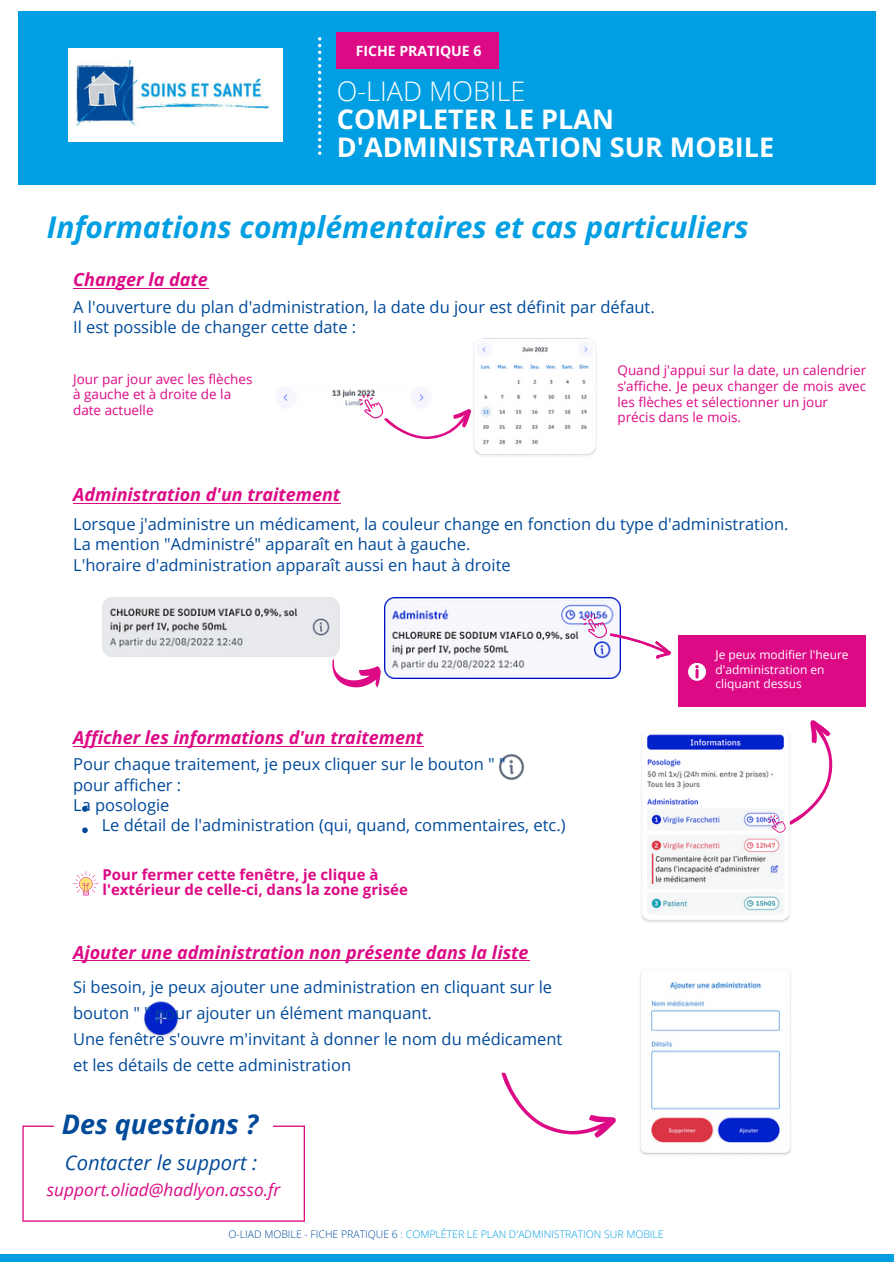
<style>
.page{position:relative;width:894px;height:1264px;background:#fff}
.page>*{position:absolute;margin:0;border:0;box-sizing:border-box;transform-origin:0 0}
.t1{font:italic 700 30px "Open Sans";color:#009fe3}
.t2{font:700 27px/28.2px "Open Sans";color:#fff}
.t3{font:italic 700 27px "Open Sans";color:#004a99}
.t4{font:300 27px "Open Sans";color:#fff}
.t5{font:italic 20.25px "Open Sans";color:#004a99}
.t6{font:italic 700 18px "Open Sans";color:#dd0a86}
.t7{font:italic 17.25px "Open Sans";color:#dd0a86}
.t8{font:16.5px/20.2px "Open Sans";color:#004a99}
.t9{font:700 15px/14.7px "Open Sans";color:#dd0a86}
.t10{font:700 14.1px "Open Sans";color:#fff}
.t11{font:13.5px/15.8px "Open Sans";color:#dd0a86}
.t12{font:12px/14.7px "Open Sans";color:#fff}
.t13{font:300 10.5px "Open Sans";color:#009fe3}
.s1{color:#004a99}
</style>
<div class="page">
<div style="left:0;top:1253px;width:893px;height:8px;background:#009fe3"></div>
<div style="left:18px;top:11px;width:857px;height:173px;background:#009fe3"></div>
<svg style="left:318px;top:37px;width:3px;height:118px"></svg>
<div style="left:68px;top:48px;width:215px;height:94px;background:#fff"></div>
<img style="left:76px;top:60px;width:193px;height:66px">
<img style="left:283px;top:389px;width:92px;height:17px">
<img style="left:473px;top:338px;width:124px;height:118px">
<svg style="left:359px;top:394px;width:112px;height:45px"></svg>
<img style="left:103px;top:597px;width:236px;height:59px">
<img style="left:384px;top:597px;width:236px;height:81px">
<svg style="left:332px;top:659px;width:49px;height:28px"></svg>
<img style="left:498px;top:753px;width:27px;height:28px">
<svg style="left:73px;top:871px;width:26px;height:24px"></svg>
<img style="left:143px;top:1001px;width:36px;height:37px">
<img style="left:641px;top:732px;width:149px;height:191px">
<img style="left:640px;top:971px;width:151px;height:185px">
<hr style="left:73px;top:288px;width:135px;height:1px;background:#dd0a86">
<svg style="left:82px;top:806px;width:6px;height:5px"></svg>
<svg style="left:82px;top:827px;width:6px;height:6px"></svg>
<hr style="left:73px;top:746px;width:350px;height:1px;background:#dd0a86">
<hr style="left:73px;top:503px;width:268px;height:1px;background:#dd0a86">
<hr style="left:73px;top:960px;width:456px;height:1px;background:#dd0a86">
<div style="left:337px;top:33px;width:162px;height:36px;background:#dd0a86"></div>
<svg style="left:501px;top:1072px;width:114px;height:65px"></svg>
<svg style="left:767px;top:720px;width:65px;height:112px"></svg>
<svg style="left:582px;top:613px;width:89px;height:46px"></svg>
<div style="left:678px;top:635px;width:188px;height:71px;background:#dd0a86"></div>
<svg style="left:688px;top:663px;width:17px;height:17px"></svg>
<p class="t10" style="left:355px;top:41px;width:127px">FICHE PRATIQUE 6</p>
<p class="t4" style="left:337px;top:72px;width:190px">O-LIAD MOBILE</p>
<p class="t2" style="left:337px;top:104px;width:439px">COMPLETER LE PLAN<br>D'ADMINISTRATION SUR MOBILE</p>
<p class="t1" style="left:47px;top:206px;width:703px">Informations complémentaires et cas particuliers</p>
<p class="t6" style="left:73px;top:267px;width:136px">Changer la date</p>
<p class="t8" style="left:73px;top:296px;width:583px">A l'ouverture du plan d'administration, la date du jour est définit par défaut.<br>Il est possible de changer cette date :</p>
<p class="t11" style="left:73px;top:370px;width:181px">Jour par jour avec les flèches à gauche et à droite de la date actuelle</p>
<p class="t11" style="left:617px;top:362px;width:250px;text-align:justify">Quand j'appui sur la date, un calendrier s’affiche. Je peux changer de mois avec les flèches et sélectionner un jour</p>
<p class="t11" style="left:617px;top:409px;width:125px">précis dans le mois.</p>
<p class="t6" style="left:73px;top:481px;width:268px">Administration d'un traitement</p>
<p class="t8" style="left:73px;top:513px;width:716px">Lorsque j'administre un médicament, la couleur change en fonction du type d'administration.<br>La mention "Administré" apparaît en haut à gauche.</p>
<p class="t8" style="left:73px;top:554px;width:439px">L'horaire d'administration apparaît aussi en haut à droite</p>
<p class="t6" style="left:73px;top:724px;width:351px">Afficher les informations d'un traitement</p>
<p class="t8" style="left:73px;top:753px;width:434px">Pour chaque traitement, je peux cliquer sur le bouton " " pour afficher :</p>
<p class="t8" style="left:73px;top:794px;width:98px">La posologie</p>
<p class="t8" style="left:102px;top:814px;width:465px">Le détail de l'administration (qui, quand, commentaires, etc.)</p>
<p class="t9" style="left:102px;top:866px;width:307px">Pour fermer cette fenêtre, je clique à l'extérieur de celle-ci, dans la zone grisée</p>
<p class="t6" style="left:73px;top:939px;width:457px">Ajouter une administration non présente dans la liste</p>
<p class="t8" style="left:73px;top:974px;width:480px;line-height:25.8px">Si besoin, je peux ajouter une administration en cliquant sur le bouton " " pour ajouter un élément manquant.</p>
<p class="t8" style="left:73px;top:1025px;width:490px;line-height:25.8px">Une fenêtre s'ouvre m'invitant à donner le nom du médicament et les détails de cette administration</p>
<p class="t3" style="left:62px;top:1105px;width:198px">Des questions ?</p>
<p class="t5" style="left:65px;top:1148px;width:194px">Contacter le support :</p>
<p class="t7" style="left:47px;top:1177px;width:235px">support.oliad@hadlyon.asso.fr</p>
<p class="t13" style="left:228px;top:1226px;width:436px"><span class="s1">O-LIAD MOBILE - FICHE PRATIQUE 6</span> : COMPLÉTER LE PLAN D'ADMINISTRATION SUR MOBILE</p>
<p class="t12" style="left:715px;top:647px;width:135px">Je peux modifier l'heure d'administration en cliquant dessus</p>
</div>
